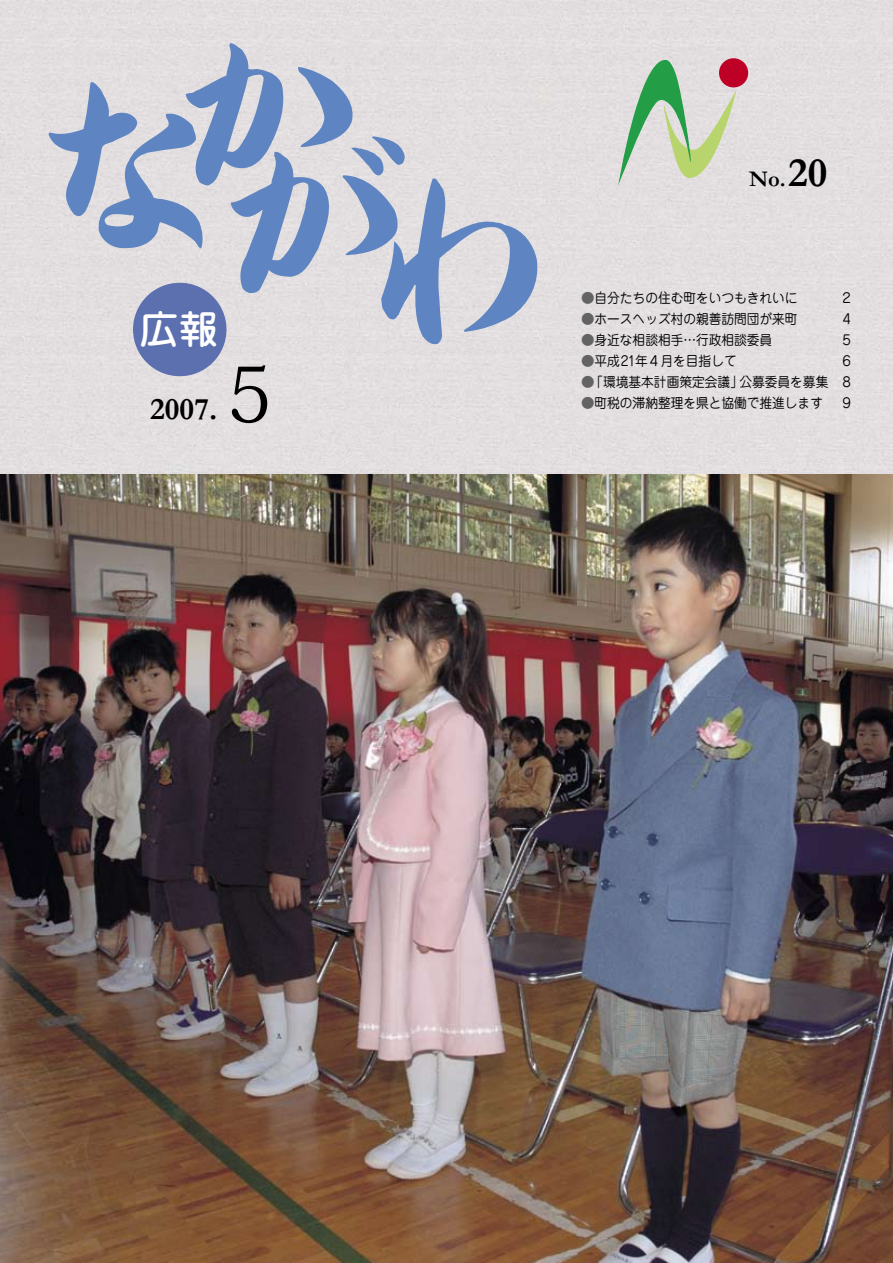
<style>
.page{position:relative;width:893px;height:1263px;background:#fff}
.page>*{position:absolute;margin:0;border:0;box-sizing:border-box;transform-origin:0 0}
.t1{font:76.5px "Koz Min Std";color:#000}
.t2{font:700 42px "Garamond";color:#000}
.t3{font:500 39px "Jun 34 Pro";color:#fff}
.t4{font:700 31.5px "Garamond";color:#000}
.t5{font:700 22.5px "Garamond";color:#000}
.t6{font:13.5px "Jun 201 Pro";color:#000;scale:.94 1}
.t7{font:13.5px "Jun 201 Pro";color:#000}
.s1{font-size:22.5px}
.s2{color:#636363}
</style>
<div class="page">
<img style="left:0;top:474px;width:893px;height:789px">
<div style="left:0;top:0;width:893px;height:474px;background:#e3dfe0"></div>
<svg style="left:48px;top:43px;width:492px;height:302px;background:#c1c8d7"></svg>
<div style="left:133px;top:283px;width:93px;height:93px;background:#5c70af;border-radius:50%"></div>
<svg style="left:618px;top:58px;width:119px;height:128px;background:#c0d3bb"></svg>
<div style="left:719px;top:58px;width:29px;height:29px;background:#be0027;border-radius:50%"></div>
<h3 class="t3" style="left:140px;top:299px;width:79px">広報</h3>
<h3 class="t4" style="left:150px;top:387px;width:69px">2007.</h3>
<h1 class="t1" style="left:226px;top:346px;width:48px">5</h1>
<h2 class="t2" style="left:780px;top:144px;width:49px"><span class="s1">.</span>20</h2>
<h3 class="t5" style="left:749px;top:164px;width:32px">No</h3>
<p class="t6" style="left:581px;top:287px;width:232px"><span class="s2">●</span>自分たちの住む町をいつもきれいに</p>
<p class="t7" style="left:843px;top:287px;width:10px">2</p>
<p class="t6" style="left:581px;top:308px;width:232px"><span class="s2">●</span>ホースヘッズ村の親善訪問団が来町</p>
<p class="t7" style="left:843px;top:308px;width:10px">4</p>
<p class="t6" style="left:581px;top:329px;width:205px"><span class="s2">●</span>身近な相談相手…行政相談委員</p>
<p class="t7" style="left:843px;top:329px;width:10px">5</p>
<p class="t6" style="left:581px;top:350px;width:167px"><span class="s2">●</span>平成21年４月を目指して</p>
<p class="t7" style="left:843px;top:350px;width:10px">6</p>
<p class="t6" style="left:739px;top:371px;width:96px">公募委員を募集</p>
<p class="t6" style="left:581px;top:371px;width:174px"><span class="s2">●</span>「環境基本計画策定会議」</p>
<p class="t7" style="left:843px;top:371px;width:10px">8</p>
<p class="t6" style="left:581px;top:392px;width:259px"><span class="s2">●</span>町税の滞納整理を県と協働で推進します</p>
<p class="t7" style="left:843px;top:392px;width:10px">9</p>
</div>
